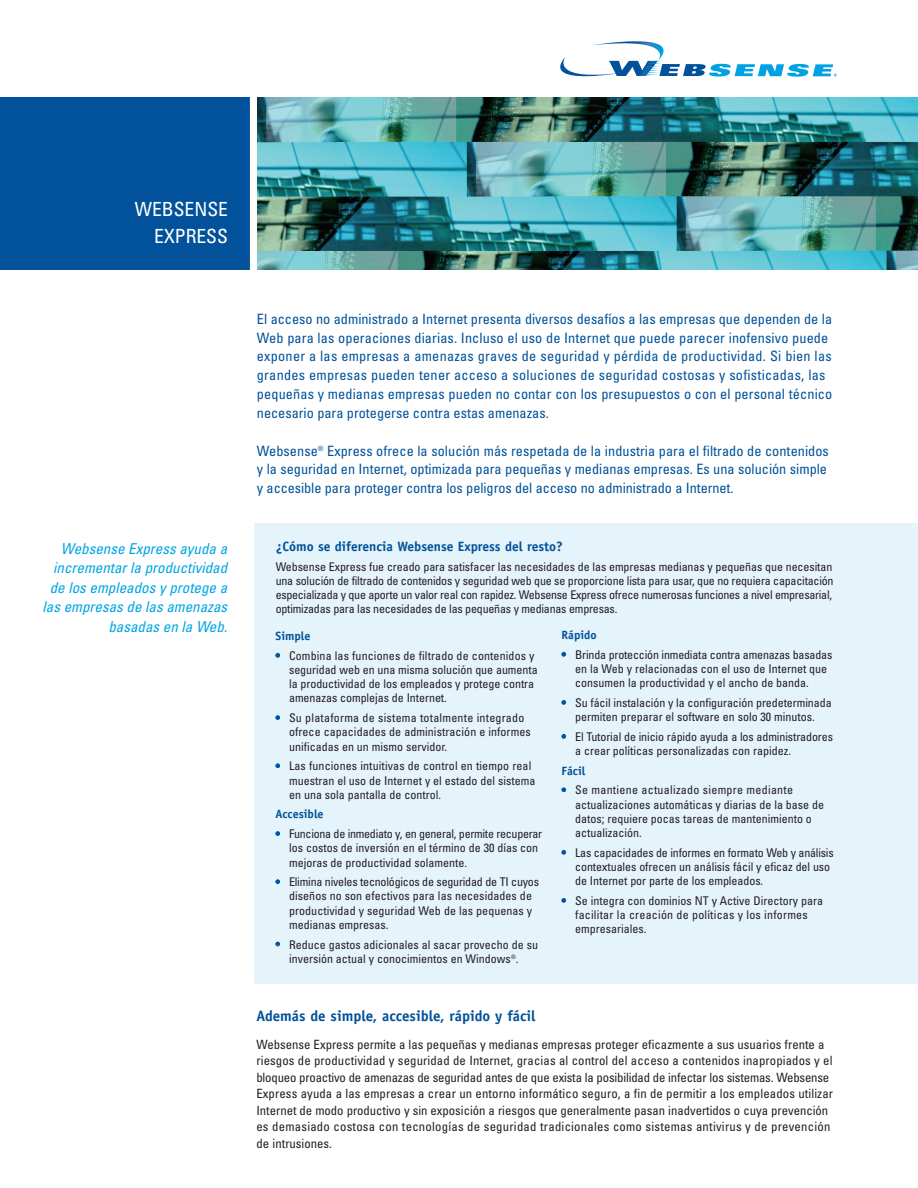
<style>
.page{position:relative;width:918px;height:1188px;background:#fff}
.page>*{position:absolute;margin:0;border:0;box-sizing:border-box;transform-origin:0 0}
.t1{font:condensed 19.5px/27px "Univers";color:#fff;text-align:right}
.t2{font:italic condensed 15px/19.5px "Univers";color:#00a5e3;text-align:right}
.t3{font:700 15px "Officina Sans";color:#01529a}
.t4{font:condensed 14.25px/18.8px "Univers";letter-spacing:.005em;color:#01529a}
.t5{font:700 13.5px "Officina Sans";color:#01529a}
.t6{font:condensed 12.75px/16.5px "Univers";color:#231f20}
.t7{font:condensed 12px/14.2px "Univers";color:#231f20}
.t8{font:condensed 12px/14.2px "Univers";letter-spacing:-.02em;color:#231f20}
.t9{font:700 12px "Officina Sans";color:#01529a}
.s1{color:#01529a}
</style>
<div class="page">
<img style="left:257px;top:97px;width:661px;height:173px">
<svg style="left:560px;top:41px;width:277px;height:36px"></svg>
<div style="left:0;top:97px;width:254px;height:173px;background:#01529a"></div>
<div style="left:250px;top:86px;width:6px;height:191px;background:#fff"></div>
<div style="left:255px;top:523px;width:663px;height:461px;background:#e5f3fb"></div>
<h1 class="t1" style="left:135px;top:197px;width:95px">WEBSENSE<br>EXPRESS</h1>
<p class="t2" style="left:43px;top:540px;width:189px">Websense Express ayuda a incrementarla productividad de los empleados y protege a las empresas de las amenazas basadas en la Web.</p>
<p class="t4" style="left:257px;top:311px;width:577px">El acceso no administrado a Internet presenta diversos desafíos a las empresas que dependen de la Web para las operaciones diarias. Incluso el uso de Internet que puede parecer inofensivo puede exponer a las empresas a amenazas graves de seguridad y pérdida de productividad. Si bien las grandes empresas pueden tener acceso a soluciones de seguridad costosas y sofisticadas, las pequeñas y medianas empresas pueden no contar con los presupuestos o con el personal técnico necesario para protegerse contra estas amenazas.</p>
<p class="t4" style="left:257px;top:443px;width:574px">Websense<sup>®</sup> Express ofrece la solución más respetada de la industria para el filtrado de contenidos y la seguridad en Internet, optimizada para pequeñas y medianas empresas. Es una solución simple y accesible para proteger contra los peligros del acceso no administrado a Internet.</p>
<p class="t5" style="left:276px;top:541px;width:289px">¿Cómo se diferencia Websense Express del resto?</p>
<p class="t8" style="left:276px;top:560px;width:559px">Websense Express fue creado para satisfacer las necesidades de las empresas medianas y pequeñas que necesitan una solución de filtrado de contenidos y seguridad web que se proporcione lista para usar, que no requiera capacitación especializada y que aporte un valor real con rapidez. Websense Express ofrece numerosas funciones a nivel empresarial, optimizadas para las necesidades de las pequeñas y medianas empresas.</p>
<p class="t9" style="left:276px;top:631px;width:36px">Simple</p>
<p class="t7" style="left:289px;top:649px;width:250px;text-indent:-13px"><span class="s1">•</span> Combina las funciones de filtrado de contenidos y seguridad web en una misma solución que aumenta la productividad de los empleados y protege contra amenazas complejas de Internet.</p>
<p class="t7" style="left:289px;top:712px;width:243px;text-indent:-13px"><span class="s1">•</span> Su plataforma de sistema totalmente integrado ofrece capacidades de administración e informes unificadas en un mismo servidor.</p>
<p class="t7" style="left:289px;top:760px;width:248px;text-indent:-13px"><span class="s1">•</span> Las funciones intuitivas de control en tiempo real muestran el uso de Internet y el estado del sistema en una sola pantalla de control.</p>
<p class="t9" style="left:276px;top:810px;width:50px">Accesible</p>
<p class="t7" style="left:289px;top:828px;width:255px;text-indent:-13px"><span class="s1">•</span> Funciona de inmediato y, en general, permite recuperar los costos de inversión en el término de 30 días con mejoras de productividad solamente.</p>
<p class="t7" style="left:289px;top:876px;width:252px;text-indent:-13px"><span class="s1">•</span> Elimina niveles tecnológicos de seguridad de TI cuyos diseños no son efectivos para las necesidades de productividad y seguridad Web de las pequenas y medianas empresas.</p>
<p class="t7" style="left:276px;top:938px;width:264px;text-align:center"><span class="s1">•</span> Reduce gastos adicionales al sacar provecho de su inversión actual y conocimientos en Windows<sup>®</sup>.</p>
<p class="t9" style="left:562px;top:630px;width:37px">Rápido</p>
<p class="t7" style="left:575px;top:648px;width:259px;text-indent:-13px"><span class="s1">•</span> Brinda protección inmediata contra amenazas basadas en la Web y relacionadas con el uso de Internet que consumen la productividad y el ancho de banda.</p>
<p class="t7" style="left:562px;top:697px;width:271px;text-align:center"><span class="s1">•</span> Su fácil instalación y la configuración predeterminada permiten preparar el software en solo 30 minutos.</p>
<p class="t7" style="left:575px;top:730px;width:259px;text-indent:-13px"><span class="s1">•</span> El Tutorial de inicio rápido ayuda a los administradores a crear políticas personalizadas con rapidez.</p>
<p class="t9" style="left:562px;top:766px;width:25px">Fácil</p>
<p class="t7" style="left:575px;top:784px;width:251px;text-indent:-13px"><span class="s1">•</span> Se mantiene actualizado siempre mediante actualizaciones automáticas y diarias de la base de datos; requiere pocas tareas de mantenimiento o actualización.</p>
<p class="t7" style="left:575px;top:846px;width:260px;text-indent:-13px"><span class="s1">•</span> Las capacidades de informes en formato Web y análisis contextuales ofrecen un análisis fácil y eficaz del uso de Internet por parte de los empleados.</p>
<p class="t7" style="left:575px;top:895px;width:250px;text-indent:-13px"><span class="s1">•</span> Se integra con dominios NT y Active Directory para facilitar la creación de políticas y los informes empresariales.</p>
<p class="t3" style="left:256px;top:1010px;width:281px">Además de simple, accesible, rápido y fácil</p>
<p class="t6" style="left:256px;top:1037px;width:578px">Websense Express permite a las pequeñas y medianas empresas proteger eficazmente a sus usuarios frente a riesgos de productividad y seguridad de Internet, gracias al control del acceso a contenidos inapropiados y el bloqueo proactivo de amenazas de seguridad antes de que exista la posibilidad de infectar los sistemas. Websense Express ayuda a las empresas a crear un entorno informático seguro, a fin de permitir a los empleados utilizar Internet de modo productivo y sin exposición a riesgos que generalmente pasan inadvertidos o cuya prevención es demasiado costosa con tecnologías de seguridad tradicionales como sistemas antivirus y de prevención de intrusiones.</p>
</div>
